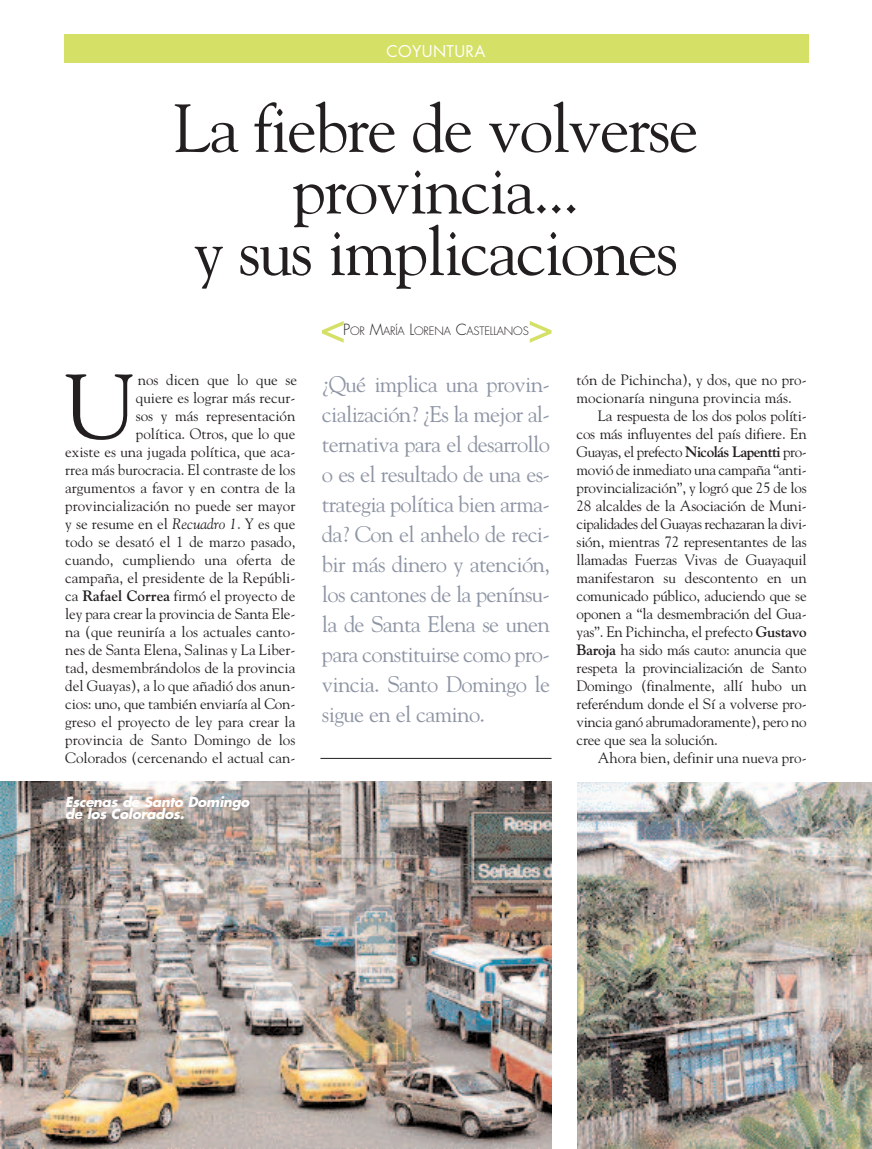
<style>
.page{position:relative;width:872px;height:1149px;background:#fff}
.page>*{position:absolute;margin:0;border:0;box-sizing:border-box;transform-origin:0 0}
.t1{font:91.65px "Goudy";color:#231f20}
.t2{font:67.5px/61.5px "Goudy";letter-spacing:-.03em;color:#231f20;text-align:center}
.t3{font:22.5px/30px "Goudy";letter-spacing:-.03em;color:#8e95a4;text-align:justify}
.t4{font:15.75px "Futura";letter-spacing:.025em;color:#fff}
.t5{font:15px/18px "Goudy";letter-spacing:-.01em;color:#231f20;text-align:right}
.t6{font:15px "Goudy";letter-spacing:-.035em;color:#231f20}
.t7{font:italic 700 13.5px/12px "Futura";letter-spacing:-.02em;color:#fff}
.t8{font:300 11.25px "Futura";letter-spacing:-.015em;color:#231f20}
.s1{font-size:15px}
.s2{font-style:italic}
.s3{font-weight:700}
</style>
<div class="page">
<div style="left:64px;top:34px;width:744px;height:29px;background:#d5e067"></div>
<svg style="left:322px;top:321px;width:22px;height:21px"></svg>
<svg style="left:530px;top:321px;width:21px;height:21px"></svg>
<img style="left:0;top:781px;width:551px;height:367px">
<hr style="left:320px;top:757px;width:231px;height:1px;background:#231f20">
<img style="left:577px;top:782px;width:295px;height:366px">
<p class="t4" style="left:386px;top:44px;width:100px">COYUNTURA</p>
<h2 class="t2" style="left:173px;top:98px;width:526px">La fiebre de volverse provincia...<br>y sus implicaciones</h2>
<p class="t8" style="left:343px;top:326px;width:187px"><span class="s1">P</span>OR <span class="s1">M</span>ARÍA <span class="s1">L</span>ORENA <span class="s1">C</span>ASTELLANOS</p>
<p class="t3" style="left:322px;top:369px;width:230px">¿Qué implica una provin&shy;cialización? ¿Es la mejor al&shy;ternativa para el desarrollo o es el resultado de una es&shy;trategia política bien arma&shy;da? Con el anhelo de reci&shy;bir más dinero y atención, los cantones de la penínsu&shy;la de Santa Elena se unen para constituirse como pro&shy;vincia. Santo Domingo le sigue en el camino.</p>
<p class="t5" style="left:65px;top:370px;width:233px">nos dicen que lo que se<br>quiere es lograr más recur-<br>sos y más representación<br>política. Otros, que lo que<br>existe es una jugada política, que aca&shy;rrea más burocracia. El contraste de los argumentos a favor y en contra de la provincialización no puede ser mayor y se resume en el <span class="s2">Recuadro 1</span>. Y es que todo se desató el 1 de marzo pasado, cuando, cumpliendo una oferta de campaña, el presidente de la Repúbli&shy;ca <span class="s3">Rafael Correa</span> firmó el proyecto de ley para crear la provincia de Santa Ele&shy;na (que reuniría a los actuales canto&shy;nes de Santa Elena, Salinas y La Liber&shy;tad, desmembrándolos de la provincia del Guayas), a lo que añadió dos anun&shy;cios: uno, que también enviaría al Con&shy;greso el proyecto de ley para crear la provincia de Santo Domingo de los Colorados (cercenando el actual can-</p>
<p class="t5" style="left:576px;top:370px;width:232px">tón de Pichincha), y dos, que no pro-</p>
<h1 class="t1" style="left:65px;top:353px;width:73px">U</h1>
<p class="t5" style="left:576px;top:388px;width:217px">mocionaría ninguna provincia más.</p>
<p class="t5" style="left:598px;top:406px;width:210px">La respuesta de los dos polos políti-</p>
<p class="t5" style="left:576px;top:424px;width:232px">cos más influyentes del país difiere. En</p>
<p class="t6" style="left:576px;top:443px;width:232px">Guayas, el prefecto <span class="s3">Nicolás Lapentti</span> pro-</p>
<p class="t5" style="left:576px;top:460px;width:232px">movió de inmediato una campaña “anti-</p>
<p class="t5" style="left:576px;top:478px;width:232px">provincialización”, y logró que 25 de los</p>
<p class="t5" style="left:576px;top:496px;width:232px">28 alcaldes de la Asociación de Muni-</p>
<p class="t6" style="left:576px;top:515px;width:232px">cipalidades del Guayas rechazaran la divi-</p>
<p class="t5" style="left:576px;top:532px;width:232px">sión, mientras 72 representantes de las</p>
<p class="t5" style="left:576px;top:550px;width:232px">llamadas Fuerzas Vivas de Guayaquil</p>
<p class="t5" style="left:576px;top:568px;width:232px">manifestaron su descontento en un</p>
<p class="t5" style="left:576px;top:586px;width:232px">comunicado público, aduciendo que se</p>
<p class="t5" style="left:576px;top:604px;width:232px">oponen a “la desmembración del Gua-</p>
<p class="t5" style="left:576px;top:622px;width:232px">yas”. En Pichincha, el prefecto <span class="s3">Gustavo</span></p>
<p class="t5" style="left:576px;top:640px;width:232px"><span class="s3">Baroja</span> ha sido más cauto: anuncia que</p>
<p class="t5" style="left:576px;top:658px;width:232px">respeta la provincialización de Santo</p>
<p class="t5" style="left:576px;top:676px;width:232px">Domingo (finalmente, allí hubo un</p>
<p class="t5" style="left:576px;top:694px;width:232px">referéndum donde el Sí a volverse pro-</p>
<p class="t5" style="left:576px;top:712px;width:232px">vincia ganó abrumadoramente), pero no</p>
<p class="t5" style="left:576px;top:730px;width:143px">cree que sea la solución.</p>
<p class="t5" style="left:598px;top:748px;width:210px">Ahora bien, definir una nueva pro-</p>
<p class="t7" style="left:65px;top:797px;width:186px">Escenas de Santo Domingo de los Colorados.</p>
</div>
